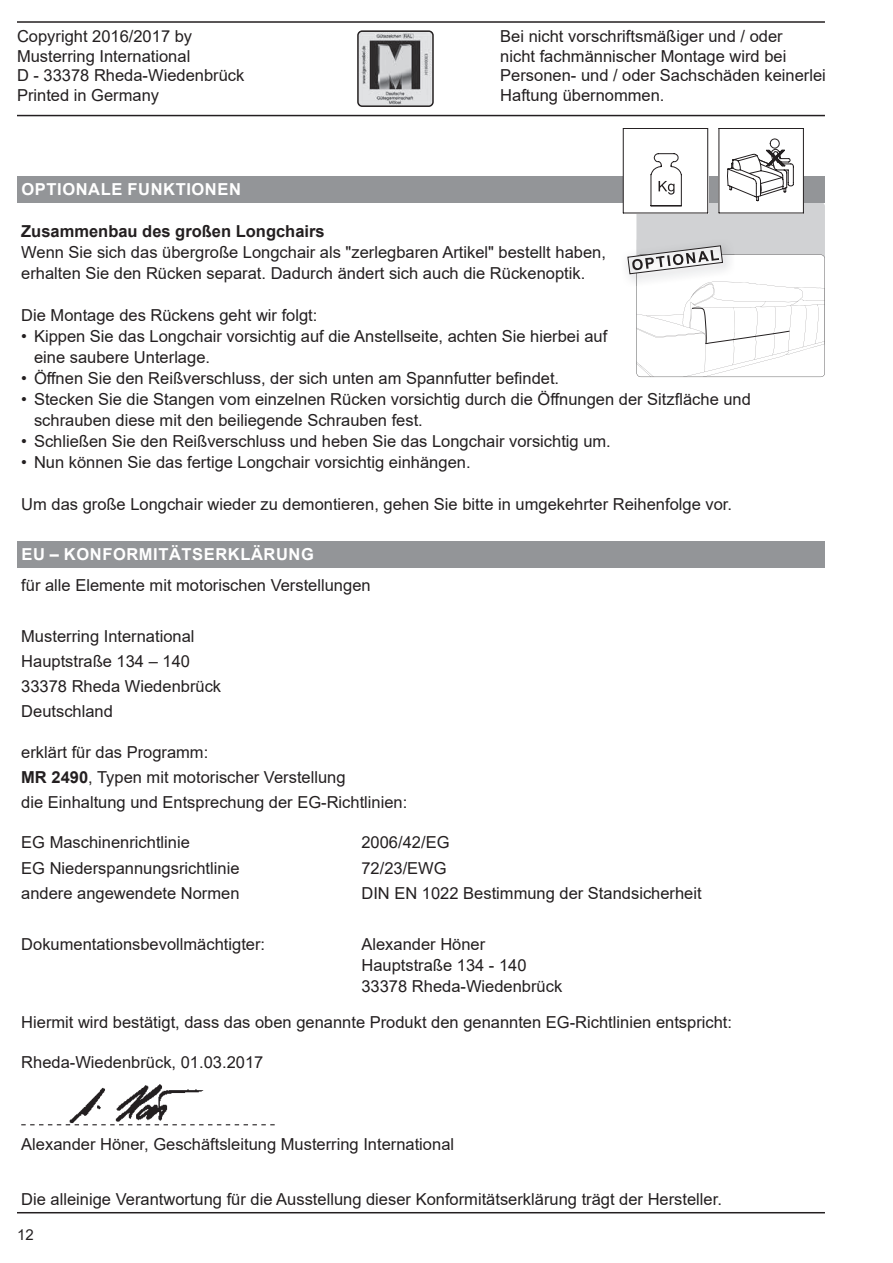
<style>
.page{position:relative;width:893px;height:1263px;background:#fff}
.page>*{position:absolute;margin:0;border:0;box-sizing:border-box;transform-origin:0 0}
.t1{font:16.5px/19.8px "Arial";color:#231f20}
.t2{font:700 16.5px "Arial";letter-spacing:.035em;color:#fff}
.t3{font:700 16.5px "Arial";color:#231f20}
.t4{font:15px "Arial";color:#231f20}
.s1{font-weight:700}
</style>
<div class="page">
<hr style="left:17px;top:21px;width:808px;height:2px;background:#231f20">
<hr style="left:17px;top:1212px;width:808px;height:1px;background:#231f20">
<hr style="left:17px;top:115px;width:808px;height:1px;background:#231f20">
<img style="left:360px;top:33px;width:71px;height:71px">
<div style="left:357px;top:30px;width:77px;height:77px;border:2px solid #231f20;border-radius:4px"></div>
<div style="left:636px;top:202px;width:189px;height:174px;background:#d1d2d4;border-radius:4px"></div>
<div style="left:17px;top:176px;width:808px;height:27px;background:#939598"></div>
<svg style="left:719px;top:128px;width:85px;height:85px"></svg>
<svg style="left:623px;top:128px;width:85px;height:85px"></svg>
<svg style="left:627px;top:245px;width:198px;height:132px;background:#f1f1f1"></svg>
<div style="left:17px;top:541px;width:808px;height:27px;background:#939598"></div>
<svg style="left:21px;top:1124px;width:254px;height:1px"></svg>
<img style="left:62px;top:1084px;width:152px;height:42px">
<p class="t1" style="left:17px;top:26px;width:229px">Copyright 2016/2017 by<br>Musterring International<br>D - 33378 Rheda-Wiedenbrück<br>Printed in Germany</p>
<p class="t1" style="left:500px;top:26px;width:327px">Bei nicht vorschriftsmäßiger und / oder<br>nicht fachmännischer Montage wird bei Personen- und / oder Sachschäden keinerlei Haftung übernommen.</p>
<p class="t2" style="left:22px;top:178px;width:221px">OPTIONALE FUNKTIONEN</p>
<p class="t3" style="left:21px;top:220px;width:305px">Zusammenbau des großen Longchairs</p>
<p class="t1" style="left:21px;top:242px;width:586px;line-height:21px">Wenn Sie sich das übergroße Longchair als "zerlegbaren Artikel" bestellt haben, erhalten Sie den Rücken separat. Dadurch ändert sich auch die Rückenoptik.</p>
<p class="t1" style="left:21px;top:305px;width:298px">Die Montage des Rückens geht wir folgt:</p>
<p class="t1" style="left:34px;top:326px;width:575px;line-height:21px;text-indent:-13px">• Kippen Sie das Longchair vorsichtig auf die Anstellseite, achten Sie hierbei auf eine saubere Unterlage.</p>
<p class="t1" style="left:21px;top:368px;width:539px">• Öffnen Sie den Reißverschluss, der sich unten am Spannfutter befindet.</p>
<p class="t1" style="left:34px;top:389px;width:718px;line-height:21px;text-indent:-13px">• Stecken Sie die Stangen vom einzelnen Rücken vorsichtig durch die Öffnungen der Sitzfläche und schrauben diese mit den beiliegende Schrauben fest.</p>
<p class="t1" style="left:21px;top:431px;width:591px">• Schließen Sie den Reißverschluss und heben Sie das Longchair vorsichtig um.</p>
<p class="t1" style="left:21px;top:452px;width:451px">• Nun können Sie das fertige Longchair vorsichtig einhängen.</p>
<p class="t1" style="left:21px;top:494px;width:712px">Um das große Longchair wieder zu demontieren, gehen Sie bitte in umgekehrter Reihenfolge vor.</p>
<p class="t2" style="left:22px;top:542px;width:294px">EU – KONFORMITÄTSERKLÄRUNG</p>
<p class="t1" style="left:21px;top:575px;width:351px">für alle Elemente mit motorischen Verstellungen</p>
<p class="t1" style="left:21px;top:623px;width:201px;line-height:25.2px">Musterring International<br>Hauptstraße 134 – 140<br>33378 Rheda Wiedenbrück<br>Deutschland</p>
<p class="t1" style="left:21px;top:739px;width:388px;line-height:25.2px">erklärt für das Programm:<br><span class="s1">MR 2490</span>, Typen mit motorischer Verstellung<br>die Einhaltung und Entsprechung der EG-Richtlinien:</p>
<p class="t1" style="left:21px;top:833px;width:170px">EG Maschinenrichtlinie</p>
<p class="t1" style="left:361px;top:833px;width:90px">2006/42/EG</p>
<p class="t1" style="left:21px;top:858px;width:220px">EG Niederspannungsrichtlinie</p>
<p class="t1" style="left:361px;top:858px;width:87px">72/23/EWG</p>
<p class="t1" style="left:21px;top:883px;width:220px">andere angewendete Normen</p>
<p class="t1" style="left:361px;top:883px;width:342px">DIN EN 1022 Bestimmung der Standsicherheit</p>
<p class="t1" style="left:21px;top:934px;width:245px">Dokumentationsbevollmächtigter:</p>
<p class="t1" style="left:361px;top:933px;width:202px;line-height:21px">Alexander Höner<br>Hauptstraße 134 - 140<br>33378 Rheda-Wiedenbrück</p>
<p class="t1" style="left:21px;top:1012px;width:712px">Hiermit wird bestätigt, dass das oben genannte Produkt den genannten EG-Richtlinien entspricht:</p>
<p class="t1" style="left:21px;top:1052px;width:244px">Rheda-Wiedenbrück, 01.03.2017</p>
<p class="t1" style="left:21px;top:1134px;width:434px">Alexander Höner, Geschäftsleitung Musterring International</p>
<p class="t1" style="left:21px;top:1189px;width:702px">Die alleinige Verantwortung für die Ausstellung dieser Konformitätserklärung trägt der Hersteller.</p>
<p class="t4" style="left:17px;top:1224px;width:18px">12</p>
</div>
